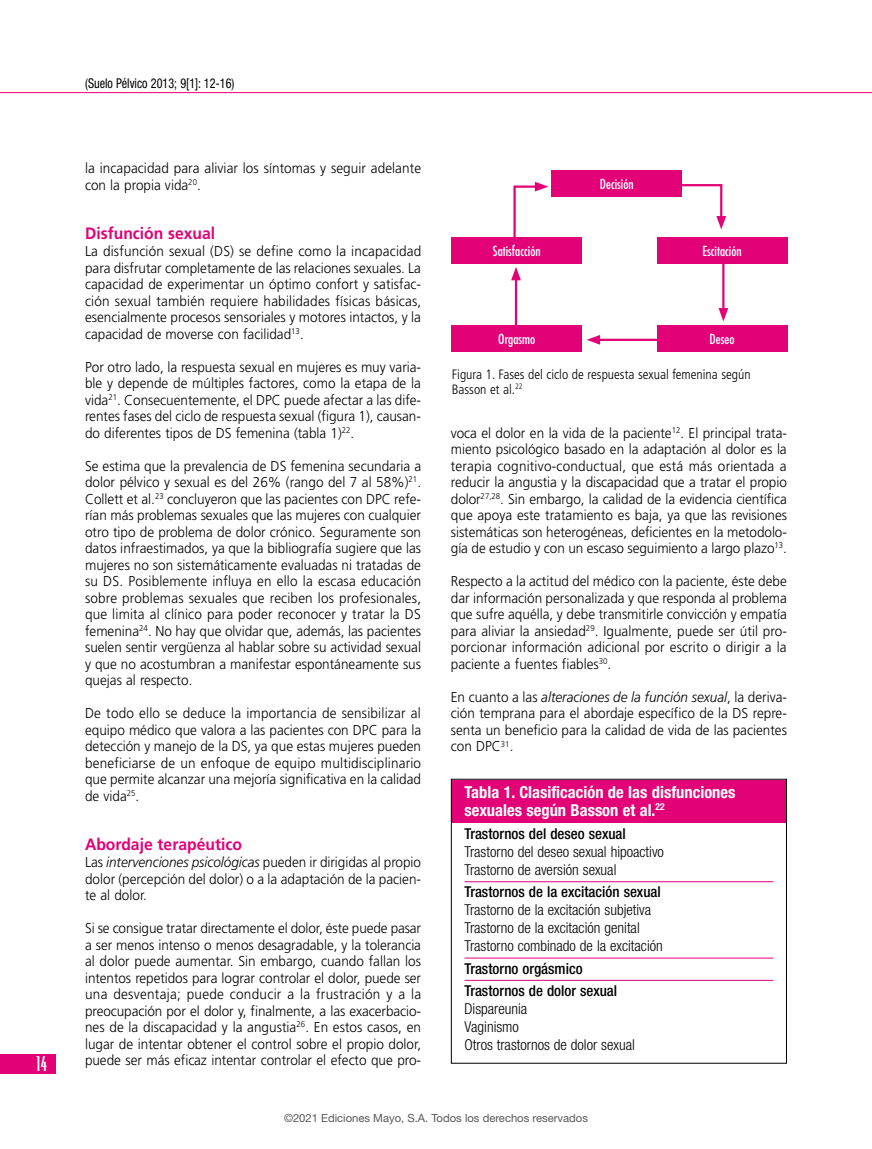
<style>
.page{position:relative;width:872px;height:1149px;background:#fff}
.page>*{position:absolute;margin:0;border:0;box-sizing:border-box;transform-origin:0 0}
.t1{font:700 condensed 18px "Briem Akademi Std";color:#fff}
.t2{font:700 condensed 16.5px/18px "Helvetica Neue LT Std";color:#fff}
.t3{font:700 16.5px "Frutiger LT Std";color:#e20177;scale:.95 1}
.t4{font:300 condensed 15px/18px "Helvetica Neue LT Std";color:#000}
.t5{font:500 condensed 15px/22.2px "Helvetica Neue LT Std";color:#000}
.t6{font:300 14.25px/16.5px "Frutiger LT Std";color:#000;text-align:justify;scale:.95 1}
.t7{font:300 condensed 13.5px/15px "Frutiger LT Std";color:#000}
.t8{font:condensed 13.5px "Futura Std";color:#fff}
.t9{font:condensed 13.5px "Helvetica Neue LT Std";color:#000;scale:.9 1}
.t10{font:11.25px "Helvetica Neue LT Std";color:#57585a}
.s1{font-style:italic}
.s2{font-weight:500}
</style>
<div class="page">
<hr style="left:0;top:92px;width:872px;height:1px;background:#e20177">
<div style="left:0;top:1053px;width:55px;height:19px;background:#e20177"></div>
<div style="left:452px;top:779px;width:334px;height:43px;background:#e20177"></div>
<hr style="left:464px;top:881px;width:309px;height:1px;background:#e20177">
<hr style="left:464px;top:957px;width:309px;height:1px;background:#e20177">
<hr style="left:464px;top:979px;width:309px;height:1px;background:#e20177">
<div style="left:451px;top:778px;width:336px;height:285px;border:1px solid #000"></div>
<svg style="left:513px;top:182px;width:35px;height:55px"></svg>
<hr style="left:515px;top:276px;width:2px;height:51px;background:#e20177">
<svg style="left:511px;top:267px;width:10px;height:13px"></svg>
<hr style="left:596px;top:338px;width:80px;height:3px;background:#e20177">
<svg style="left:586px;top:335px;width:14px;height:9px"></svg>
<svg style="left:670px;top:184px;width:56px;height:45px"></svg>
<hr style="left:722px;top:260px;width:2px;height:52px;background:#e20177">
<svg style="left:718px;top:308px;width:10px;height:13px"></svg>
<div style="left:552px;top:170px;width:130px;height:26px;background:#e20177"></div>
<div style="left:452px;top:237px;width:130px;height:26px;background:#e20177"></div>
<div style="left:452px;top:325px;width:130px;height:27px;background:#e20177"></div>
<div style="left:657px;top:237px;width:130px;height:26px;background:#e20177"></div>
<div style="left:657px;top:325px;width:130px;height:27px;background:#e20177"></div>
<p class="t1" style="left:35px;top:1053px;width:13px">14</p>
<p class="t9" style="left:85px;top:75px;width:168px">(Suelo Pélvico 2013; 9[1]: 12-16)</p>
<p class="t6" style="left:85px;top:160px;width:355px">la incapacidad para aliviar los síntomas y seguir adelante con la propia vida<sup>20</sup>.</p>
<p class="t3" style="left:85px;top:224px;width:139px">Disfunción sexual</p>
<p class="t6" style="left:85px;top:243px;width:355px">La disfunción sexual (DS) se define como la incapacidad para disfrutar completamente de las relaciones sexuales. La capacidad de experimentar un óptimo confort y satisfac&shy;ción sexual también requiere habilidades físicas básicas, esencialmente procesos sensoriales y motores intactos, y la capacidad de moverse con facilidad<sup>13</sup>.</p>
<p class="t6" style="left:85px;top:358px;width:355px">Por otro lado, la respuesta sexual en mujeres es muy varia&shy;ble y depende de múltiples factores, como la etapa de la vida<sup>21</sup>. Consecuentemente, el DPC puede afectar a las dife&shy;rentes fases del ciclo de respuesta sexual (figura 1), causan&shy;do diferentes tipos de DS femenina (tabla 1)<sup>22</sup>.</p>
<p class="t6" style="left:85px;top:457px;width:355px">Se estima que la prevalencia de DS femenina secundaria a dolor pélvico y sexual es del 26% (rango del 7 al 58%)<sup>21</sup>.<br>Collett et al.<sup>23</sup> concluyeron que las pacientes con DPC refe&shy;rían más problemas sexuales que las mujeres con cualquier otro tipo de problema de dolor crónico. Seguramente son datos infraestimados, ya que la bibliografía sugiere que las mujeres no son sistemáticamente evaluadas ni tratadas de su DS. Posiblemente influya en ello la escasa educación sobre problemas sexuales que reciben los profesionales, que limita al clínico para poder reconocer y tratar la DS femenina<sup>24</sup>. No hay que olvidar que, además, las pacientes suelen sentir vergüenza al hablar sobre su actividad sexual y que no acostumbran a manifestar espontáneamente sus quejas al respecto.</p>
<p class="t6" style="left:85px;top:705px;width:355px">De todo ello se deduce la importancia de sensibilizar al equipo médico que valora a las pacientes con DPC para la detección y manejo de la DS, ya que estas mujeres pueden beneficiarse de un enfoque de equipo multidisciplinario que permite alcanzar una mejoría significativa en la calidad de vida<sup>25</sup>.</p>
<p class="t3" style="left:85px;top:834px;width:167px">Abordaje terapéutico</p>
<p class="t6" style="left:85px;top:853px;width:355px">Las <span class="s1">intervenciones psicológicas</span> pueden ir dirigidas al propio dolor (percepción del dolor) o a la adaptación de la pacien&shy;te al dolor.</p>
<p class="t6" style="left:85px;top:919px;width:355px">Si se consigue tratar directamente el dolor, éste puede pasar a ser menos intenso o menos desagradable, y la tolerancia al dolor puede aumentar. Sin embargo, cuando fallan los intentos repetidos para lograr controlar el dolor, puede ser una desventaja; puede conducir a la frustración y a la preocupación por el dolor y, finalmente, a las exacerbacio&shy;nes de la discapacidad y la angustia<sup>26</sup>. En estos casos, en lugar de intentar obtener el control sobre el propio dolor, puede ser más eficaz intentar controlar el efecto que pro-</p>
<p class="t8" style="left:493px;top:243px;width:49px">Satisfacción</p>
<p class="t8" style="left:498px;top:331px;width:39px">Orgasmo</p>
<p class="t8" style="left:600px;top:176px;width:35px">Decisión</p>
<p class="t8" style="left:702px;top:243px;width:41px">Escitación</p>
<p class="t8" style="left:709px;top:331px;width:26px">Deseo</p>
<p class="t7" style="left:452px;top:367px;width:300px">Figura 1. Fases del ciclo de respuesta sexual femenina según<br>Basson et al.<sup>22</sup></p>
<p class="t6" style="left:451px;top:424px;width:355px">voca el dolor en la vida de la paciente<sup>12</sup>. El principal trata&shy;miento psicológico basado en la adaptación al dolor es la terapia cognitivo-conductual, que está más orientada a reducir la angustia y la discapacidad que a tratar el propio dolor<sup>27,28</sup>. Sin embargo, la calidad de la evidencia científica que apoya este tratamiento es baja, ya que las revisiones sistemáticas son heterogéneas, deficientes en la metodolo&shy;gía de estudio y con un escaso seguimiento a largo plazo<sup>13</sup>.</p>
<p class="t6" style="left:451px;top:573px;width:355px">Respecto a la actitud del médico con la paciente, éste debe dar información personalizada y que responda al problema que sufre aquélla, y debe transmitirle convicción y empatía para aliviar la ansiedad<sup>29</sup>. Igualmente, puede ser útil pro&shy;porcionar información adicional por escrito o dirigir a la paciente a fuentes fiables<sup>30</sup>.</p>
<p class="t6" style="left:451px;top:688px;width:355px">En cuanto a las <span class="s1">alteraciones de la función sexual</span>, la deriva&shy;ción temprana para el abordaje específico de la DS repre&shy;senta un beneficio para la calidad de vida de las pacientes con DPC<sup>31</sup>.</p>
<p class="t2" style="left:464px;top:782px;width:272px">Tabla 1. Clasificación de las disfunciones sexuales según Basson et al.<sup>22</sup></p>
<p class="t4" style="left:464px;top:824px;width:201px"><span class="s2">Trastornos del deseo sexual<br></span>Trastorno del deseo sexual hipoactivo<br>Trastorno de aversión sexual</p>
<p class="t4" style="left:464px;top:882px;width:200px"><span class="s2">Trastornos de la excitación sexual </span>Trastorno de la excitación subjetiva Trastorno de la excitación genital Trastorno combinado de la excitación</p>
<p class="t5" style="left:464px;top:956px;width:154px">Trastorno orgásmico<br>Trastornos de dolor sexual</p>
<p class="t4" style="left:464px;top:999px;width:172px">Dispareunia<br>Vaginismo<br>Otros trastornos de dolor sexual</p>
<p class="t10" style="left:284px;top:1111px;width:305px">©2021 Ediciones Mayo, S.A. Todos los derechos reservados</p>
</div>
